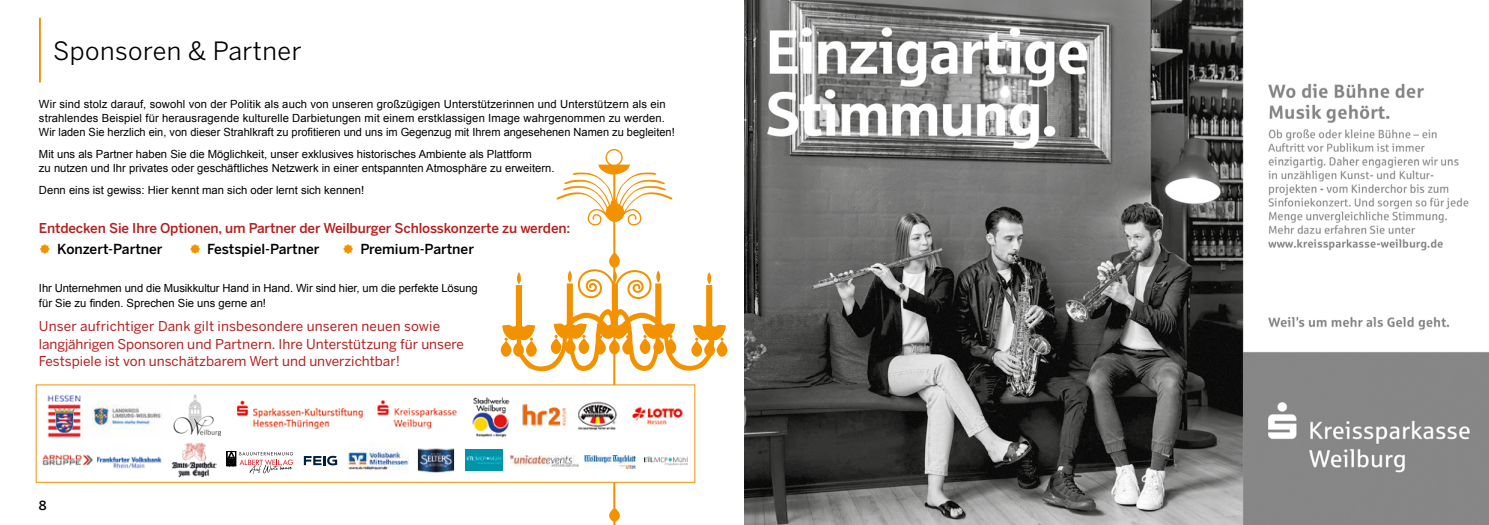
<style>
.page{position:relative;width:1489px;height:525px;background:#fff}
.page>*{position:absolute;margin:0;border:0;box-sizing:border-box;transform-origin:0 0}
.t1{font:25px "Benton Sans";letter-spacing:.02em;color:#000}
.t2{font:500 13.75px "Benton Sans";color:#000}
.t3{font:13.5px/17.5px "Benton Sans";color:#b51f1f}
.t4{font:500 13.5px "Benton Sans";letter-spacing:-.01em;color:#b51f1f}
.t5{font:500 12.5px "Benton Sans";color:#000}
.t6{font:11.25px/14.4px "Arial";color:#000}
</style>
<div class="page">
<img style="left:744px;top:0;width:744px;height:524px">
<svg style="left:500px;top:149px;width:227px;height:375px"></svg>
<hr style="left:39px;top:18px;width:2px;height:64px;background:#f39200">
<div style="left:36px;top:384px;width:659px;height:98px;background:#fff"></div>
<img style="left:236px;top:400px;width:127px;height:30px">
<img style="left:47px;top:394px;width:34px;height:43px">
<img style="left:173px;top:393px;width:48px;height:42px">
<img style="left:632px;top:406px;width:51px;height:19px">
<img style="left:522px;top:404px;width:45px;height:22px">
<img style="left:377px;top:400px;width:80px;height:30px">
<img style="left:472px;top:397px;width:38px;height:41px">
<img style="left:578px;top:401px;width:38px;height:30px">
<img style="left:86px;top:405px;width:77px;height:30px">
<svg style="left:465px;top:449px;width:38px;height:22px"></svg>
<img style="left:465px;top:449px;width:37px;height:21px">
<img style="left:645px;top:456px;width:42px;height:9px">
<svg style="left:304px;top:455px;width:33px;height:10px"></svg>
<div style="left:227px;top:451px;width:9px;height:14px;border:1px solid #000"></div>
<svg style="left:228px;top:451px;width:65px;height:23px"></svg>
<img style="left:584px;top:455px;width:51px;height:13px">
<img style="left:97px;top:456px;width:65px;height:13px">
<img style="left:511px;top:455px;width:67px;height:11px">
<img style="left:347px;top:448px;width:62px;height:22px">
<img style="left:418px;top:448px;width:36px;height:25px">
<img style="left:43px;top:454px;width:50px;height:12px">
<img style="left:172px;top:442px;width:45px;height:35px">
<h1 class="t1" style="left:53px;top:36px;width:250px">Sponsoren &amp; Partner</h1>
<p class="t6" style="left:39px;top:96px;width:637px">Wir sind stolz darauf, sowohl von der Politik als auch von unseren großzügigen Unterstützerinnen und Unterstützern als ein strahlendes Beispiel für herausragende kulturelle Darbietungen mit einem erstklassigen Image wahrgenommen zu werden.<br>Wir laden Sie herzlich ein, von dieser Strahlkraft zu profitieren und uns im Gegenzug mit Ihrem angesehenen Namen zu begleiten!</p>
<p class="t6" style="left:39px;top:147px;width:517px">Mit uns als Partner haben Sie die Möglichkeit, unser exklusives historisches Ambiente als Plattform<br>zu nutzen und Ihr privates oder geschäftliches Netzwerk in einer entspannten Atmosphäre zu erweitern.</p>
<p class="t6" style="left:39px;top:182px;width:327px">Denn eins ist gewiss: Hier kennt man sich oder lernt sich kennen!</p>
<p class="t4" style="left:39px;top:220px;width:533px">Entdecken Sie Ihre Optionen, um Partner der Weilburger Schlosskonzerte zu werden:</p>
<p class="t2" style="left:57px;top:241px;width:107px">Konzert-Partner</p>
<p class="t2" style="left:207px;top:241px;width:114px">Festspiel-Partner</p>
<p class="t2" style="left:360px;top:241px;width:115px">Premium-Partner</p>
<p class="t6" style="left:39px;top:281px;width:440px">Ihr Unternehmen und die Musikkultur Hand in Hand. Wir sind hier, um die perfekte Lösung für Sie zu finden. Sprechen Sie uns gerne an!</p>
<p class="t3" style="left:39px;top:317px;width:426px">Unser aufrichtiger Dank gilt insbesondere unseren neuen sowie langjährigen Sponsoren und Partnern. Ihre Unterstützung für unsere<br>Festspiele ist von unschätzbarem Wert und unverzichtbar!</p>
<p class="t5" style="left:39px;top:497px;width:9px">8</p>
</div>
